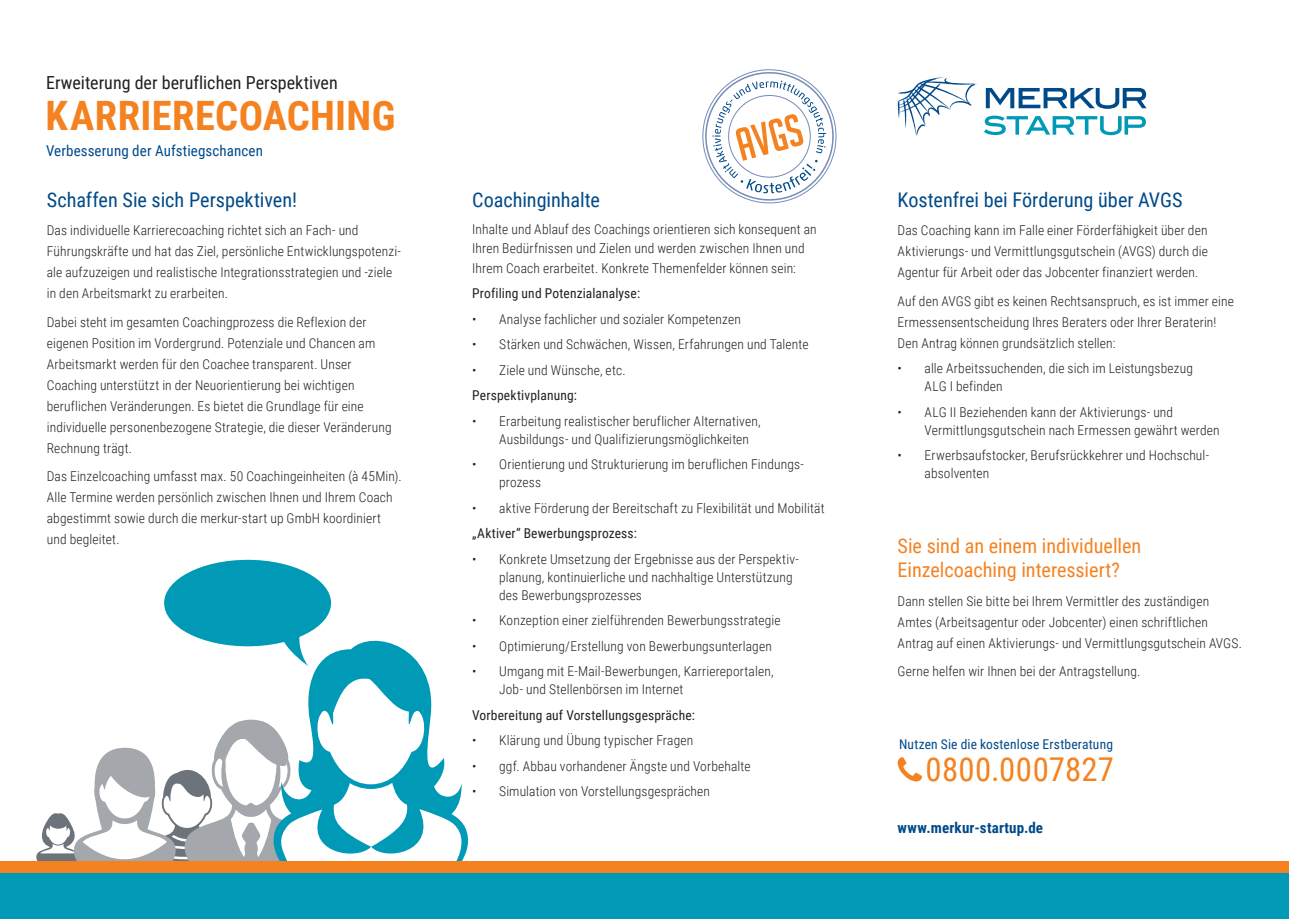
<style>
.page{position:relative;width:1289px;height:919px;background:#fff}
.page>*{position:absolute;margin:0;border:0;box-sizing:border-box;transform-origin:0 0}
.t1{font:700 40.5px "Roboto Condensed";letter-spacing:.01em;color:#f58220}
.t2{font:32.85px "Roboto Condensed";letter-spacing:.01em;color:#f58220}
.t3{font:20.25px "Roboto Condensed";color:#004a89}
.t4{font:20.25px/24.3px "Roboto Condensed";color:#f58220}
.t5{font:18px "Roboto Condensed";color:#231f20}
.t6{font:15px "Roboto Condensed";letter-spacing:.01em;color:#004a89}
.t7{font:700 15px "Roboto Condensed";letter-spacing:.01em;color:#004a89}
.t8{font:300 13.5px/21px "Roboto Condensed";letter-spacing:.01em;color:#231f20}
.t9{font:13.5px "Roboto Condensed";letter-spacing:.015em;color:#231f20}
.t10{font:13.5px "Roboto Condensed";letter-spacing:.015em;color:#004a89}
</style>
<div class="page">
<div style="left:164px;top:559px;width:167px;height:87px;background:#009ab7;border-radius:50%"></div>
<svg style="left:36px;top:626px;width:432px;height:235px"></svg>
<svg style="left:702px;top:69px;width:135px;height:135px"></svg>
<svg style="left:897px;top:757px;width:24px;height:24px"></svg>
<svg style="left:896px;top:77px;width:250px;height:59px"></svg>
<div style="left:0;top:861px;width:1288px;height:57px;background:#009ab7"></div>
<div style="left:0;top:861px;width:1288px;height:12px;background:#f58220"></div>
<h3 class="t5" style="left:46px;top:75px;width:293px">Erweiterung der beruflichen Perspektiven</h3>
<h1 class="t1" style="left:46px;top:99px;width:351px">KARRIERECOACHING</h1>
<p class="t6" style="left:46px;top:145px;width:218px">Verbesserung der Aufstiegschancen</p>
<h3 class="t3" style="left:47px;top:191px;width:252px">Schaffen Sie sich Perspektiven!</h3>
<p class="t8" style="left:47px;top:221px;width:356px">Das individuelle Karrierecoaching richtet sich an Fach- und Führungskräfte und hat das Ziel, persönliche Entwicklungspotenzi&shy;ale aufzuzeigen und realistische Integrationsstrategien und -ziele in den Arbeitsmarkt zu erarbeiten.</p>
<p class="t8" style="left:47px;top:312px;width:346px">Dabei steht im gesamten Coachingprozess die Reflexion der eigenen Position im Vordergrund. Potenziale und Chancen am Arbeitsmarkt werden für den Coachee transparent. Unser Coaching unterstützt in der Neuorientierung bei wichtigen beruflichen Veränderungen. Es bietet die Grundlage für eine individuelle personenbezogene Strategie, die dieser Veränderung Rechnung trägt.</p>
<p class="t8" style="left:47px;top:467px;width:356px">Das Einzelcoaching umfasst max. 50 Coachingeinheiten (à 45Min).<br>Alle Termine werden persönlich zwischen Ihnen und Ihrem Coach abgestimmt sowie durch die merkur-start up GmbH koordiniert und begleitet.</p>
<h3 class="t3" style="left:472px;top:191px;width:129px">Coachinginhalte</h3>
<p class="t8" style="left:472px;top:220px;width:346px;line-height:19.5px">Inhalte und Ablauf des Coachings orientieren sich konsequent an<br>Ihren Bedürfnissen und Zielen und werden zwischen Ihnen und<br>Ihrem Coach erarbeitet. Konkrete Themenfelder können sein:</p>
<p class="t9" style="left:472px;top:288px;width:169px">Profiling und Potenzialanalyse:</p>
<p class="t8" style="left:472px;top:309px;width:6px">ï</p>
<p class="t8" style="left:499px;top:309px;width:243px">Analyse fachlicher und sozialer Kompetenzen</p>
<p class="t8" style="left:472px;top:335px;width:6px">ï</p>
<p class="t8" style="left:499px;top:335px;width:311px">Stärken und Schwächen, Wissen, Erfahrungen und Talente</p>
<p class="t8" style="left:472px;top:360px;width:6px">ï</p>
<p class="t8" style="left:499px;top:360px;width:128px">Ziele und Wünsche, etc.</p>
<p class="t9" style="left:472px;top:390px;width:106px">Perspektivplanung:</p>
<p class="t8" style="left:472px;top:411px;width:6px">ï</p>
<p class="t8" style="left:499px;top:413px;width:263px;line-height:18px">Erarbeitung realistischer beruflicher Alternativen,<br>Ausbildungs- und Qualifizierungsmöglichkeiten</p>
<p class="t8" style="left:472px;top:455px;width:6px">ï</p>
<p class="t8" style="left:499px;top:456px;width:306px;line-height:18px">Orientierung und Strukturierung im beruflichen Findungs&shy;prozess</p>
<p class="t8" style="left:472px;top:498px;width:6px">ï</p>
<p class="t8" style="left:499px;top:498px;width:327px">aktive Förderung der Bereitschaft zu Flexibilität und Mobilität</p>
<p class="t9" style="left:472px;top:528px;width:166px">„Aktiver“ Bewerbungsprozess:</p>
<p class="t8" style="left:472px;top:549px;width:6px">ï</p>
<p class="t8" style="left:499px;top:551px;width:301px;line-height:18px">Konkrete Umsetzung der Ergebnisse aus der Perspektiv&shy;planung, kontinuierliche und nachhaltige Unterstützung des Bewerbungsprozesses</p>
<p class="t8" style="left:472px;top:611px;width:6px">ï</p>
<p class="t8" style="left:499px;top:611px;width:283px">Konzeption einer zielführenden Bewerbungsstrategie</p>
<p class="t8" style="left:472px;top:636px;width:6px">ï</p>
<p class="t8" style="left:499px;top:636px;width:274px">Optimierung/Erstellung von Bewerbungsunterlagen</p>
<p class="t8" style="left:472px;top:662px;width:6px">ï</p>
<p class="t8" style="left:499px;top:663px;width:276px;line-height:18px">Umgang mit E-Mail-Bewerbungen, Karriereportalen,<br>Job- und Stellenbörsen im Internet</p>
<p class="t9" style="left:472px;top:709px;width:224px">Vorbereitung auf Vorstellungsgespräche:</p>
<p class="t8" style="left:472px;top:731px;width:6px">ï</p>
<p class="t8" style="left:499px;top:731px;width:195px">Klärung und Übung typischer Fragen</p>
<p class="t8" style="left:472px;top:756px;width:6px">ï</p>
<p class="t8" style="left:499px;top:756px;width:253px">ggf. Abbau vorhandener Ängste und Vorbehalte</p>
<p class="t8" style="left:472px;top:782px;width:6px">ï</p>
<p class="t8" style="left:499px;top:782px;width:212px">Simulation von Vorstellungsgesprächen</p>
<h3 class="t3" style="left:897px;top:191px;width:286px">Kostenfrei bei Förderung über AVGS</h3>
<p class="t8" style="left:897px;top:221px;width:312px;text-align:justify">Das Coaching kann im Falle einer Förderfähigkeit über den Aktivierungs- und Vermittlungsgutschein (AVGS) durch die Agentur für Arbeit oder das Jobcenter finanziert werden.</p>
<p class="t8" style="left:897px;top:291px;width:338px">Auf den AVGS gibt es keinen Rechtsanspruch, es ist immer eine<br>Ermessensentscheidung Ihres Beraters oder Ihrer Beraterin!<br>Den Antrag können grundsätzlich stellen:</p>
<p class="t8" style="left:897px;top:359px;width:6px">ï</p>
<p class="t8" style="left:924px;top:360px;width:270px;line-height:18px">alle Arbeitssuchenden, die sich im Leistungsbezug<br>ALG I befinden</p>
<p class="t8" style="left:897px;top:402px;width:6px">ï</p>
<p class="t8" style="left:924px;top:404px;width:296px;line-height:18px">ALG II Beziehenden kann der Aktivierungs- und<br>Vermittlungsgutschein nach Ermessen gewährt werden</p>
<p class="t8" style="left:897px;top:446px;width:6px">ï</p>
<p class="t8" style="left:924px;top:447px;width:286px;line-height:18px">Erwerbsaufstocker, Berufsrückkehrer und Hochschul&shy;absolventen</p>
<h3 class="t4" style="left:897px;top:535px;width:245px">Sie sind an einem individuellen<br>Einzelcoaching interessiert?</h3>
<p class="t8" style="left:897px;top:591px;width:346px">Dann stellen Sie bitte bei Ihrem Vermittler des zuständigen<br>Amtes (Arbeitsagentur oder Jobcenter) einen schriftlichen<br>Antrag auf einen Aktivierungs- und Vermittlungsgutschein AVGS.</p>
<p class="t8" style="left:897px;top:661px;width:244px">Gerne helfen wir Ihnen bei der Antragstellung.</p>
<p class="t10" style="left:899px;top:738px;width:215px">Nutzen Sie die kostenlose Erstberatung</p>
<h2 class="t2" style="left:925px;top:756px;width:190px">0800.0007827</h2>
<p class="t7" style="left:897px;top:821px;width:147px">www.merkur-startup.de</p>
</div>
